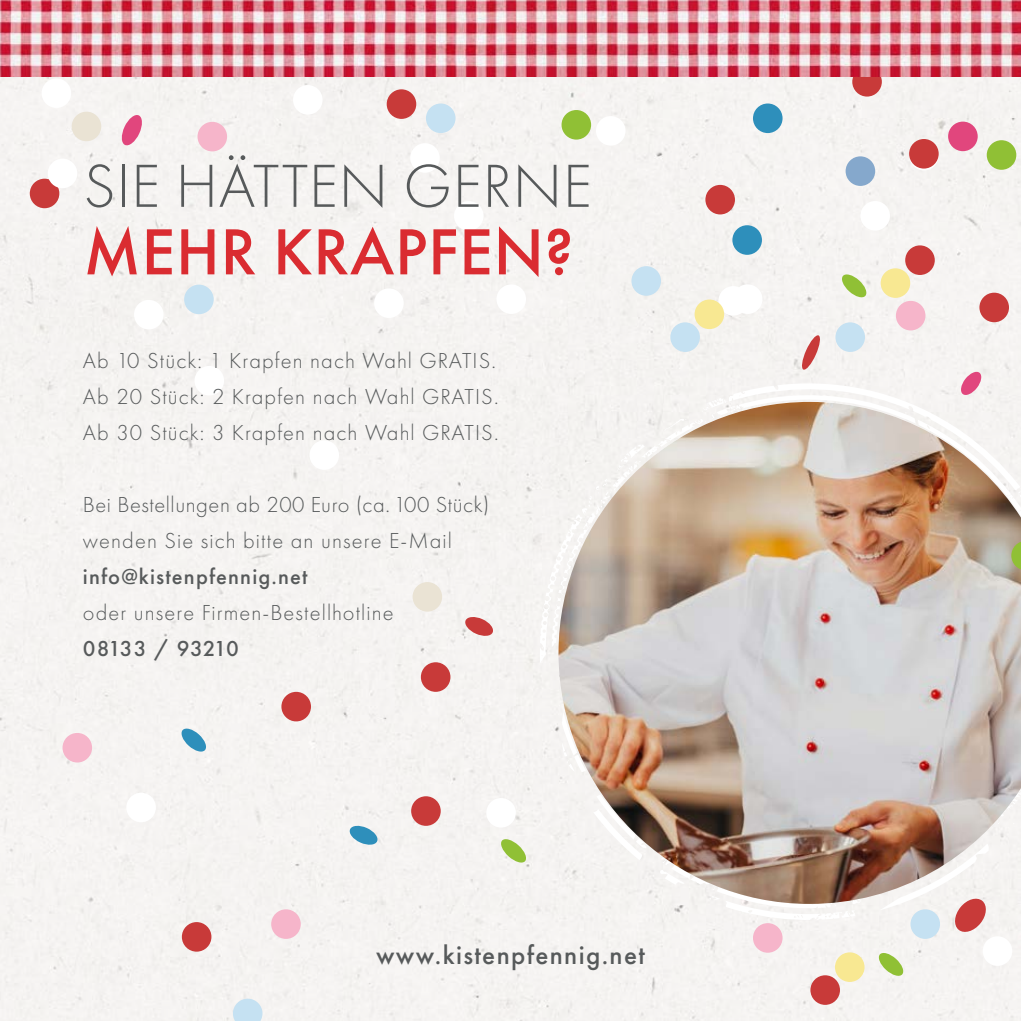
<style>
.page{position:relative;width:1021px;height:1021px;background:#fff}
.page>*{position:absolute;margin:0;border:0;box-sizing:border-box;transform-origin:0 0}
.t1{font:500 67.5px "Futura PT";letter-spacing:.01em;color:#da2c31}
.t2{font:300 63px "Futura PT";letter-spacing:.01em;color:#575a5b}
.t3{font:500 27px "Futura PT";letter-spacing:.05em;color:#575a5b}
.t4{font:300 22.5px/36px "Futura PT";letter-spacing:.05em;color:#575a5b;text-align:justify}
.t5{font:300 22.5px/36px "Futura PT";letter-spacing:.025em;color:#575a5b}
.t6{font:500 22.5px "Futura PT";letter-spacing:.05em;color:#575a5b}
.t7{font:500 22.5px "Futura PT";letter-spacing:-.01em;color:#575a5b}
</style>
<div class="page">
<div style="left:0;top:76px;width:1020px;height:944px;background:#f5f3f2"></div>
<div style="left:905px;top:245px;width:29px;height:30px;background:#c83a39;border-radius:50%"></div>
<div style="left:810px;top:975px;width:30px;height:29px;background:#c83a39;border-radius:50%"></div>
<div style="left:705px;top:185px;width:30px;height:29px;background:#c83a39;border-radius:50%"></div>
<div style="left:895px;top:301px;width:30px;height:29px;background:#f6b5ca;border-radius:50%"></div>
<div style="left:753px;top:923px;width:29px;height:29px;background:#f6b5ca;border-radius:50%"></div>
<svg style="left:840px;top:273px;width:28px;height:26px"></svg>
<svg style="left:877px;top:951px;width:27px;height:26px"></svg>
<div style="left:845px;top:156px;width:30px;height:30px;background:#85a8cc;border-radius:50%"></div>
<div style="left:718px;top:286px;width:30px;height:29px;background:#fff;border-radius:50%"></div>
<div style="left:860px;top:201px;width:30px;height:29px;background:#fff;border-radius:50%"></div>
<div style="left:948px;top:121px;width:29px;height:30px;background:#e1467d;border-radius:50%"></div>
<div style="left:880px;top:268px;width:30px;height:30px;background:#f8e892;border-radius:50%"></div>
<div style="left:834px;top:952px;width:30px;height:30px;background:#f8e892;border-radius:50%"></div>
<div style="left:694px;top:299px;width:30px;height:30px;background:#f8e892;border-radius:50%"></div>
<div style="left:986px;top:140px;width:30px;height:30px;background:#90c035;border-radius:50%"></div>
<div style="left:732px;top:225px;width:30px;height:30px;background:#2e8fbb;border-radius:50%"></div>
<div style="left:979px;top:292px;width:30px;height:30px;background:#c83a39;border-radius:50%"></div>
<div style="left:835px;top:322px;width:30px;height:30px;background:#c5e1f2;border-radius:50%"></div>
<div style="left:910px;top:909px;width:30px;height:29px;background:#c5e1f2;border-radius:50%"></div>
<div style="left:852px;top:67px;width:29px;height:30px;background:#c83a39;border-radius:50%"></div>
<svg style="left:909px;top:141px;width:29px;height:29px"></svg>
<div style="left:732px;top:284px;width:30px;height:30px;background:#fff;border-radius:50%"></div>
<div style="left:982px;top:936px;width:30px;height:29px;background:#fff;border-radius:50%"></div>
<div style="left:753px;top:103px;width:29px;height:30px;background:#2e8fbb;border-radius:50%"></div>
<div style="left:561px;top:110px;width:30px;height:30px;background:#90c035;border-radius:50%"></div>
<div style="left:909px;top:139px;width:29px;height:30px;background:#c83a39;border-radius:50%"></div>
<div style="left:496px;top:284px;width:30px;height:30px;background:#fff;border-radius:50%"></div>
<div style="left:374px;top:288px;width:30px;height:30px;background:#fff;border-radius:50%"></div>
<div style="left:410px;top:143px;width:30px;height:30px;background:#fff;border-radius:50%"></div>
<div style="left:197px;top:122px;width:30px;height:29px;background:#f6b5ca;border-radius:50%"></div>
<div style="left:386px;top:89px;width:30px;height:30px;background:#c83a39;border-radius:50%"></div>
<div style="left:72px;top:112px;width:29px;height:29px;background:#eae3d4;border-radius:50%"></div>
<div style="left:184px;top:284px;width:30px;height:30px;background:#c5e1f2;border-radius:50%"></div>
<div style="left:30px;top:179px;width:29px;height:29px;background:#c83a39;border-radius:50%"></div>
<div style="left:134px;top:300px;width:30px;height:29px;background:#fff;border-radius:50%"></div>
<div style="left:48px;top:158px;width:29px;height:30px;background:#fff;border-radius:50%"></div>
<svg style="left:800px;top:334px;width:21px;height:37px"></svg>
<svg style="left:953px;top:920px;width:34px;height:14px"></svg>
<div style="left:194px;top:366px;width:30px;height:29px;background:#fff;border-radius:50%"></div>
<svg style="left:959px;top:370px;width:23px;height:8px"></svg>
<svg style="left:121px;top:113px;width:22px;height:34px"></svg>
<div style="left:426px;top:103px;width:29px;height:30px;background:#c5e1f2;border-radius:50%"></div>
<div style="left:42px;top:78px;width:29px;height:30px;background:#fff;border-radius:50%"></div>
<div style="left:293px;top:85px;width:29px;height:30px;background:#fff;border-radius:50%"></div>
<div style="left:631px;top:266px;width:30px;height:30px;background:#c5e1f2;border-radius:50%"></div>
<div style="left:670px;top:322px;width:30px;height:30px;background:#c5e1f2;border-radius:50%"></div>
<div style="left:454px;top:201px;width:29px;height:30px;background:#fff;border-radius:50%"></div>
<div style="left:596px;top:116px;width:29px;height:30px;background:#fff;border-radius:50%"></div>
<img style="left:0;top:0;width:1020px;height:76px">
<svg style="left:540px;top:378px;width:480px;height:542px;fill:#f5f3f2"></svg>
<img style="left:558px;top:402px;width:462px;height:501px">
<svg style="left:0;top:150px;width:1px;height:29px"></svg>
<svg style="left:499px;top:837px;width:28px;height:27px"></svg>
<svg style="left:180px;top:727px;width:28px;height:26px"></svg>
<div style="left:412px;top:582px;width:30px;height:29px;background:#eae3d4;border-radius:50%"></div>
<div style="left:281px;top:691px;width:30px;height:30px;background:#c83a39;border-radius:50%"></div>
<div style="left:486px;top:798px;width:30px;height:29px;background:#fff;border-radius:50%"></div>
<div style="left:411px;top:796px;width:30px;height:29px;background:#c83a39;border-radius:50%"></div>
<div style="left:421px;top:662px;width:29px;height:29px;background:#c83a39;border-radius:50%"></div>
<svg style="left:464px;top:616px;width:30px;height:21px"></svg>
<svg style="left:348px;top:824px;width:31px;height:21px"></svg>
<div style="left:182px;top:922px;width:29px;height:29px;background:#c83a39;border-radius:50%"></div>
<div style="left:62px;top:733px;width:30px;height:29px;background:#f6b5ca;border-radius:50%"></div>
<svg style="left:1011px;top:541px;width:9px;height:29px"></svg>
<div style="left:126px;top:792px;width:30px;height:30px;background:#fff;border-radius:50%"></div>
<svg style="left:233px;top:998px;width:29px;height:22px"></svg>
<div style="left:309px;top:440px;width:30px;height:30px;background:#fff;border-radius:50%"></div>
<div style="left:271px;top:909px;width:30px;height:29px;background:#f6b5ca;border-radius:50%"></div>
<h2 class="t2" style="left:83px;top:150px;width:510px">SIE HÄTTEN GERNE</h2>
<h1 class="t1" style="left:83px;top:211px;width:492px">MEHR KRAPFEN?</h1>
<p class="t4" style="left:83px;top:343px;width:417px">Ab 10 Stück: 1 Krapfen nach Wahl GRATIS.<br>Ab 20 Stück: 2 Krapfen nach Wahl GRATIS.<br>Ab 30 Stück: 3 Krapfen nach Wahl GRATIS.</p>
<p class="t5" style="left:83px;top:487px;width:408px">Bei Bestellungen ab 200 Euro (ca. 100 Stück) wenden Sie sich bitte an unsere E-Mail</p>
<p class="t6" style="left:83px;top:563px;width:226px">info@kistenpfennig.net</p>
<p class="t4" style="left:83px;top:595px;width:312px">oder unsere Firmen-Bestellhotline</p>
<p class="t7" style="left:83px;top:635px;width:157px">08133 / 93210</p>
<p class="t3" style="left:376px;top:938px;width:270px">www.kistenpfennig.net</p>
</div>
